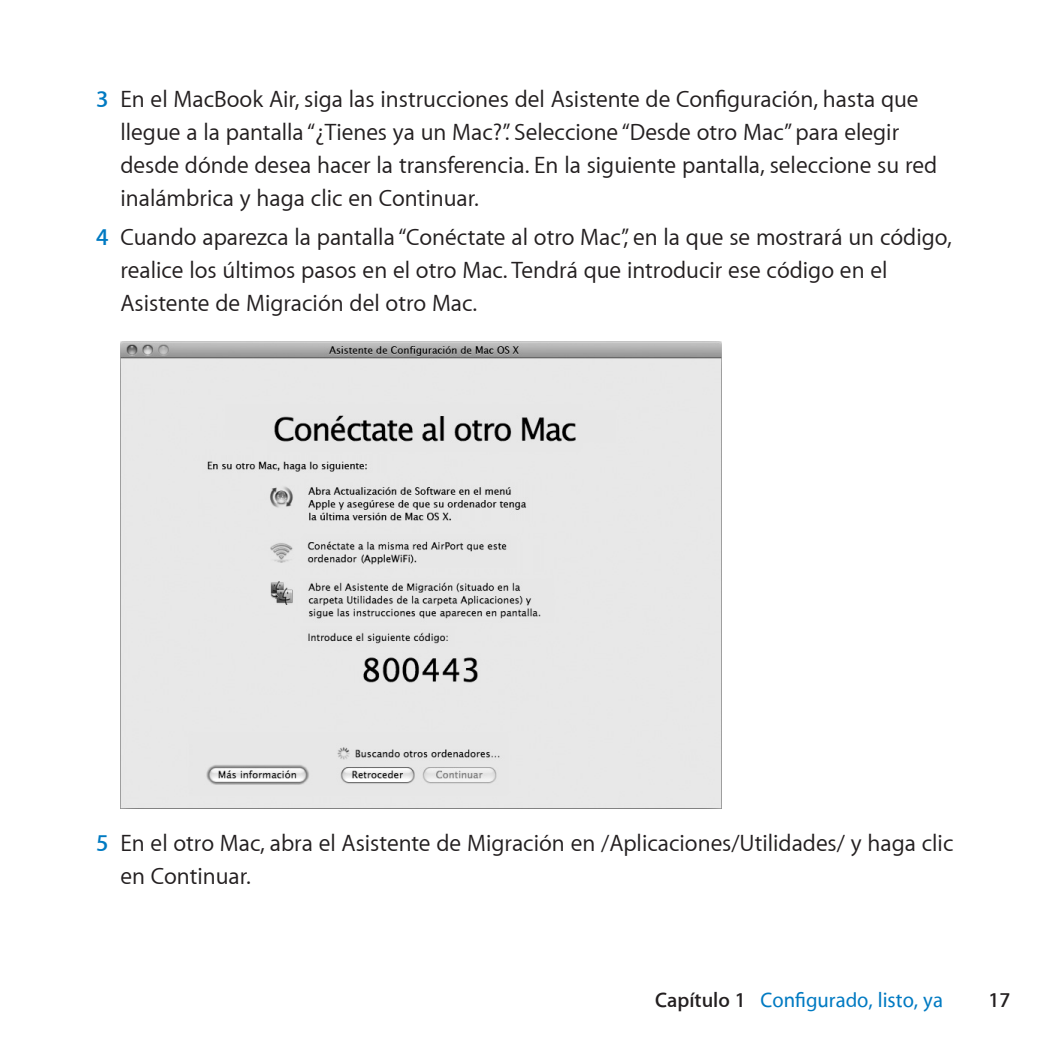
<style>
.page{position:relative;width:1063px;height:1063px;background:#fff}
.page>*{position:absolute;margin:0;border:0;box-sizing:border-box;transform-origin:0 0}
.Task-N{font:24px/33px "Myriad Set Text";color:#231f20}
.t1{font:500 21px "Myriad Set";color:#007ac2}
.t2{font:600 21px "Myriad Set";color:#231f20}
.s1{font-family:"Myriad Set";font-weight:600;color:#007ac2}
.s2{font-weight:600;color:#231f20}
</style>
<div class="page">
<img style="left:121px;top:341px;width:601px;height:468px">
<p class="Task-N" style="left:121px;top:82px;width:818px;text-indent:-24px"><span class="s1">3</span> En el MacBook Air, siga las instrucciones del Asistente de Configuración, hasta que llegue a la pantalla “¿Tienes ya un Mac?”. Seleccione “Desde otro Mac” para elegir desde dónde desea hacer la transferencia. En la siguiente pantalla, seleccione su red inalámbrica y haga clic en Continuar.</p>
<p class="Task-N" style="left:121px;top:220px;width:833px;text-indent:-24px"><span class="s1">4</span> Cuando aparezca la pantalla “Conéctate al otro Mac”, en la que se mostrará un código, realice los últimos pasos en el otro Mac. Tendrá que introducir ese código en el<br>Asistente de Migración del otro Mac.</p>
<p class="Task-N" style="left:121px;top:826px;width:834px;text-indent:-24px"><span class="s1">5</span> En el otro Mac, abra el Asistente de Migración en /Aplicaciones/Utilidades/ y haga clic en Continuar.</p>
<p class="t1" style="left:655px;top:987px;width:289px"><span class="s2">Capítulo 1</span> Configurado, listo, ya</p>
<p class="t2" style="left:989px;top:987px;width:23px">17</p>
</div>
